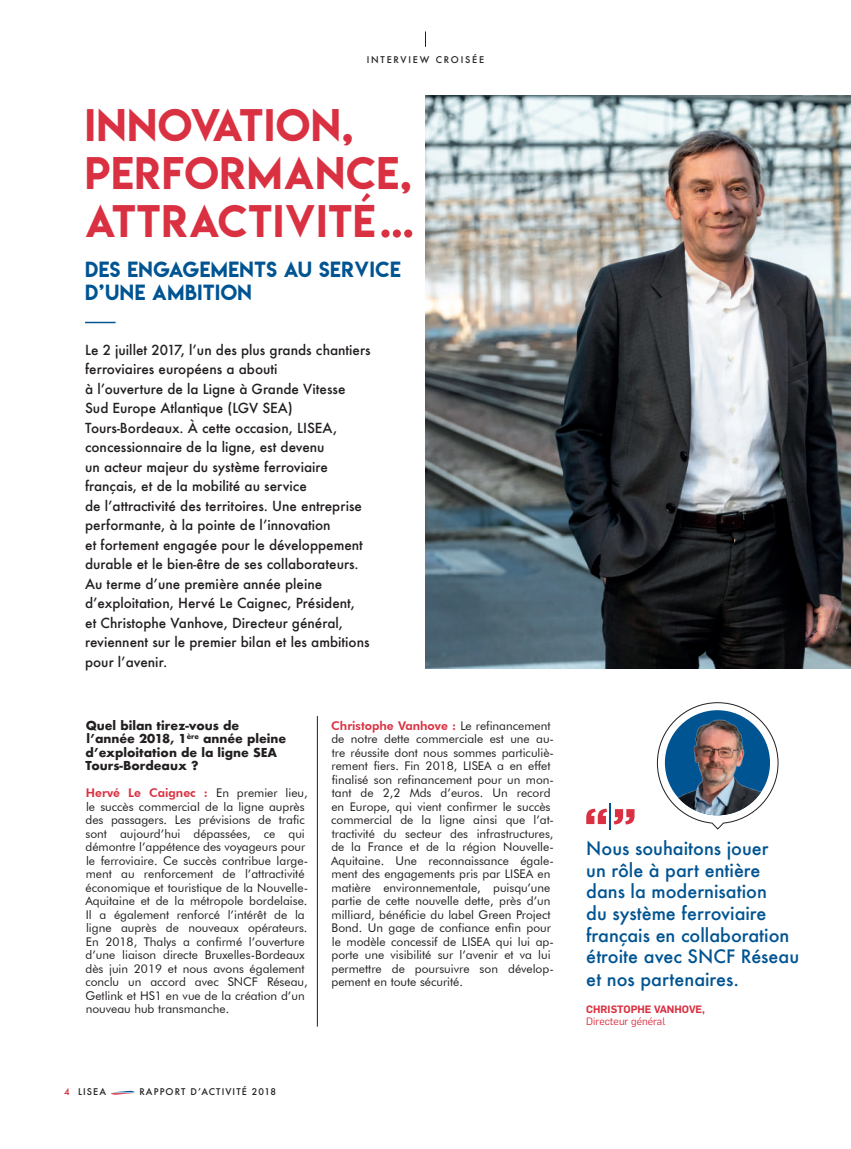
<style>
.page{position:relative;width:851px;height:1149px;background:#fff}
.page>*{position:absolute;margin:0;border:0;box-sizing:border-box;transform-origin:0 0}
.t1{font:40.5px "Lemon Milk";color:#da3142}
.t2{font:19.5px "Lemon Milk";color:#015492}
.t3{font:500 18px/21.6px "Futura";color:#015492}
.t4{font:500 13.5px/19.5px "Futura";color:#231f20}
.t5{font:12px/13.5px "Futura BT";color:#231f20}
.t6{font:700 12px/13.5px "Futura";color:#231f20}
.t7{font:600 10.5px "Flama";color:#da3142}
.t8{font:10.5px "Flama";color:#da3142}
.t9{font:500 9px "Futura";letter-spacing:.12em;color:#231f20}
.t10{font:500 9px "Futura";letter-spacing:.2em;color:#231f20}
.s1{font-weight:800;color:#da3142}
.s2{color:#da3142}
</style>
<div class="page">
<svg style="left:425px;top:31px;width:1px;height:16px"></svg>
<hr style="left:85px;top:321px;width:30px;height:2px;background:#015492">
<svg style="left:586px;top:803px;width:48px;height:26px"></svg>
<hr style="left:317px;top:716px;width:1px;height:310px;background:#231f20">
<div style="left:381px;top:229px;width:8px;height:8px;background:#da3142;border-radius:50%"></div>
<div style="left:392px;top:229px;width:9px;height:8px;background:#da3142;border-radius:50%"></div>
<div style="left:404px;top:229px;width:8px;height:8px;background:#da3142;border-radius:50%"></div>
<svg style="left:657px;top:702px;width:121px;height:127px"></svg>
<img style="left:664px;top:714px;width:105px;height:101px">
<img style="left:426px;top:96px;width:424px;height:572px">
<svg style="left:111px;top:1090px;width:23px;height:4px"></svg>
<p class="t10" style="left:366px;top:53px;width:119px">interview croisée</p>
<h1 class="t1" style="left:85px;top:96px;width:40px">INNOVATION</h1>
<h1 class="t1" style="left:342px;top:96px;width:13px">,</h1>
<h1 class="t1" style="left:85px;top:144px;width:30px">PERFORMANCE</h1>
<h1 class="t1" style="left:400px;top:144px;width:13px">,</h1>
<h1 class="t1" style="left:85px;top:192px;width:26px">ATTRACTIVIT</h1>
<h1 class="t1" style="left:353px;top:192px;width:23px">É</h1>
<h2 class="t2" style="left:85px;top:255px;width:13px">DES</h2>
<h2 class="t2" style="left:127px;top:255px;width:15px">ENGAGEMENTS</h2>
<h2 class="t2" style="left:284px;top:255px;width:48px">AU SERVICE</h2>
<h2 class="t2" style="left:85px;top:279px;width:34px">D’UNE</h2>
<h2 class="t2" style="left:152px;top:279px;width:57px">AMBITION</h2>
<p class="t4" style="left:85px;top:339px;width:287px">Le 2 juillet 2017, l’un des plus grands chantiers ferroviaires européens a abouti<br>à l’ouverture de la Ligne à Grande Vitesse Sud Europe Atlantique (LGV SEA)<br>Tours-Bordeaux. À cette occasion, LISEA</p>
<p class="t4" style="left:333px;top:417px;width:6px">,</p>
<p class="t4" style="left:85px;top:437px;width:286px">concessionnaire de la ligne, est devenu<br>un acteur majeur du système ferroviaire français, et de la mobilité au service<br>de l’attractivité des territoires. Une entreprise performante, à la pointe de l’innovation<br>et fortement engagée pour le développement durable et le bien-être de ses collaborateurs.<br>Au terme d’une première année pleine d’exploitation, Hervé Le Caignec, Président, et Christophe Vanhove, Directeur général, reviennent sur le premier bilan et les ambitions pour l’avenir.</p>
<p class="t6" style="left:85px;top:718px;width:202px">Quel bilan tirez-vous de l’année 2018, 1<sup>ère</sup> année pleine d’exploitation de la ligne SEA<br>Tours-Bordeaux ?</p>
<p class="t5" style="left:85px;top:785px;width:224px"><span class="s1">Hervé Le Caignec :</span> En premier lieu, le succès commercial de la ligne auprès des passagers. Les prévisions de trafic sont aujourd’hui dépassées, ce qui démontre l’appétence des voyageurs pour le ferroviaire. Ce succès contribue large&shy;ment au renforcement de l’attractivité économique et touristique de la Nouvelle-Aquitaine et de la métropole bordelaise.<br>Il a également renforcé l’intérêt de la ligne auprès de nouveaux opérateurs.<br>En 2018, Thalys a confirmé l’ouverture d’une liaison directe Bruxelles-Bordeaux dès juin 2019 et nous avons également conclu un accord avec SNCF Réseau, Getlink et HS1 en vue de la création d’un nouveau hub transmanche.</p>
<p class="t5" style="left:331px;top:718px;width:224px"><span class="s1">Christophe Vanhove :</span> Le refinancement de notre dette commerciale est une au&shy;tre réussite dont nous sommes particuliè&shy;rement fiers. Fin 2018, LISEA a en effet finalisé son refinancement pour un mon&shy;tant de 2,2 Mds d’euros. Un record en Europe, qui vient confirmer le succès commercial de la ligne ainsi que l’at&shy;tractivité du secteur des infrastructures, de la France et de la région Nouvelle-Aquitaine. Une reconnaissance égale&shy;ment des engagements pris par LISEA en matière environnementale, puisqu’une partie de cette nouvelle dette, près d’un milliard, bénéficie du label Green Project Bond. Un gage de confiance enfin pour le modèle concessif de LISEA qui lui ap&shy;porte une visibilité sur l’avenir et va lui permettre de poursuivre son dévelop&shy;pement en toute sécurité.</p>
<p class="t9" style="left:64px;top:1084px;width:30px"><span class="s2">4</span> lisea</p>
<p class="t9" style="left:139px;top:1084px;width:138px">rapport d’activité 2018</p>
<h3 class="t3" style="left:586px;top:837px;width:204px">Nous souhaitons jouer un rôle à part entière dans la modernisation du système ferroviaire français en collaboration étroite avec SNC</h3>
<h3 class="t3" style="left:586px;top:944px;width:214px;line-height:22.5px;text-indent:140px">F Réseau et nos partenaires.</h3>
<p class="t7" style="left:586px;top:1001px;width:120px">CHRISTOPHE VANHOVE,</p>
<p class="t8" style="left:586px;top:1013px;width:81px">Directeur général</p>
</div>
